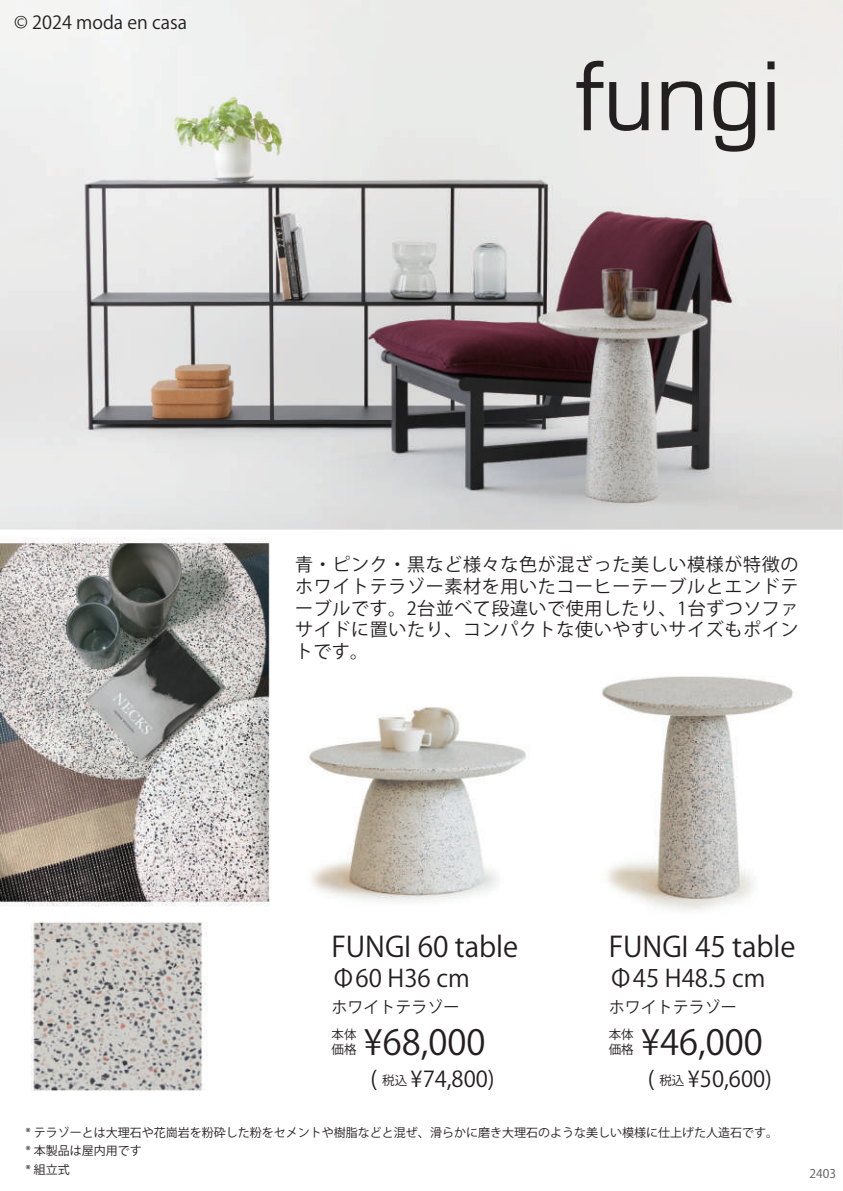
<style>
.page{position:relative;width:843px;height:1191px;background:#fff}
.page>*{position:absolute;margin:0;border:0;box-sizing:border-box;transform-origin:0 0}
.t1{font:103.2px "Eurostile";color:#231f20}
.t2{font:34.4px "Koz Go Pro";color:#231f20}
.t3{font:28px "Koz Go Pro";letter-spacing:-.005em;color:#231f20}
.t4{font:24px "Koz Go Pro";color:#231f20}
.t5{font:21.8px "Koz Go Pro";color:#231f20}
.t6{font:18px/21.6px "Koz Go Pro";letter-spacing:.03em;color:#231f20;text-align:justify}
.t7{font:18px "Koz Go Pro";color:#231f20}
.t8{font:16px "Koz Go Pro";color:#231f20}
.t9{font:12.6px/15px "Koz Go Pro";color:#231f20}
.t10{font:12px "Koz Go Pro";color:#231f20}
.t11{font:12px "Koz Go Pro";color:#57585a}
.s1{font-size:12.6px}
</style>
<div class="page">
<img style="left:0;top:0;width:842px;height:1090px">
<p class="t7" style="left:14px;top:11px;width:174px">© 2024 moda en casa</p>
<h1 class="t1" style="left:575px;top:41px;width:206px">fungi</h1>
<p class="t6" style="left:295px;top:554px;width:504px">青・ピンク・黒など様々な色が混ざった美しい模様が特徴のホワイトテラゾー素材を用いたコーヒーテーブルとエンドテーブルです。2台並べて段違いで使用したり、1台ずつソファサイドに置いたり、コンパクトな使いやすいサイズもポイントです。</p>
<h3 class="t3" style="left:331px;top:929px;width:188px">FUNGI 60 table</h3>
<h3 class="t4" style="left:331px;top:962px;width:140px">Φ60 H36 cm</h3>
<h3 class="t3" style="left:608px;top:929px;width:188px">FUNGI 45 table</h3>
<h3 class="t4" style="left:608px;top:962px;width:158px">Φ45 H48.5 cm</h3>
<p class="t8" style="left:331px;top:997px;width:129px">ホワイトテラゾー</p>
<p class="t8" style="left:608px;top:997px;width:129px">ホワイトテラゾー</p>
<p class="t9" style="left:331px;top:1027px;width:27px">本体価格</p>
<h2 class="t2" style="left:364px;top:1020px;width:123px">¥68,000</h2>
<p class="t9" style="left:608px;top:1027px;width:27px">本体価格</p>
<h2 class="t2" style="left:641px;top:1020px;width:123px">¥46,000</h2>
<p class="t5" style="left:370px;top:1065px;width:125px">( <span class="s1">税込</span> ¥74,800)</p>
<p class="t5" style="left:648px;top:1065px;width:125px">( <span class="s1">税込</span> ¥50,600)</p>
<p class="t10" style="left:25px;top:1125px;width:754px">* テラゾーとは大理石や花崗岩を粉砕した粉をセメントや樹脂などと混ぜ、滑らかに磨き大理石のような美しい模様に仕上げた人造石です。</p>
<p class="t10" style="left:25px;top:1161px;width:46px">* 組立式</p>
<p class="t10" style="left:25px;top:1143px;width:118px">* 本製品は屋内用です</p>
<p class="t11" style="left:809px;top:1165px;width:28px">2403</p>
</div>
